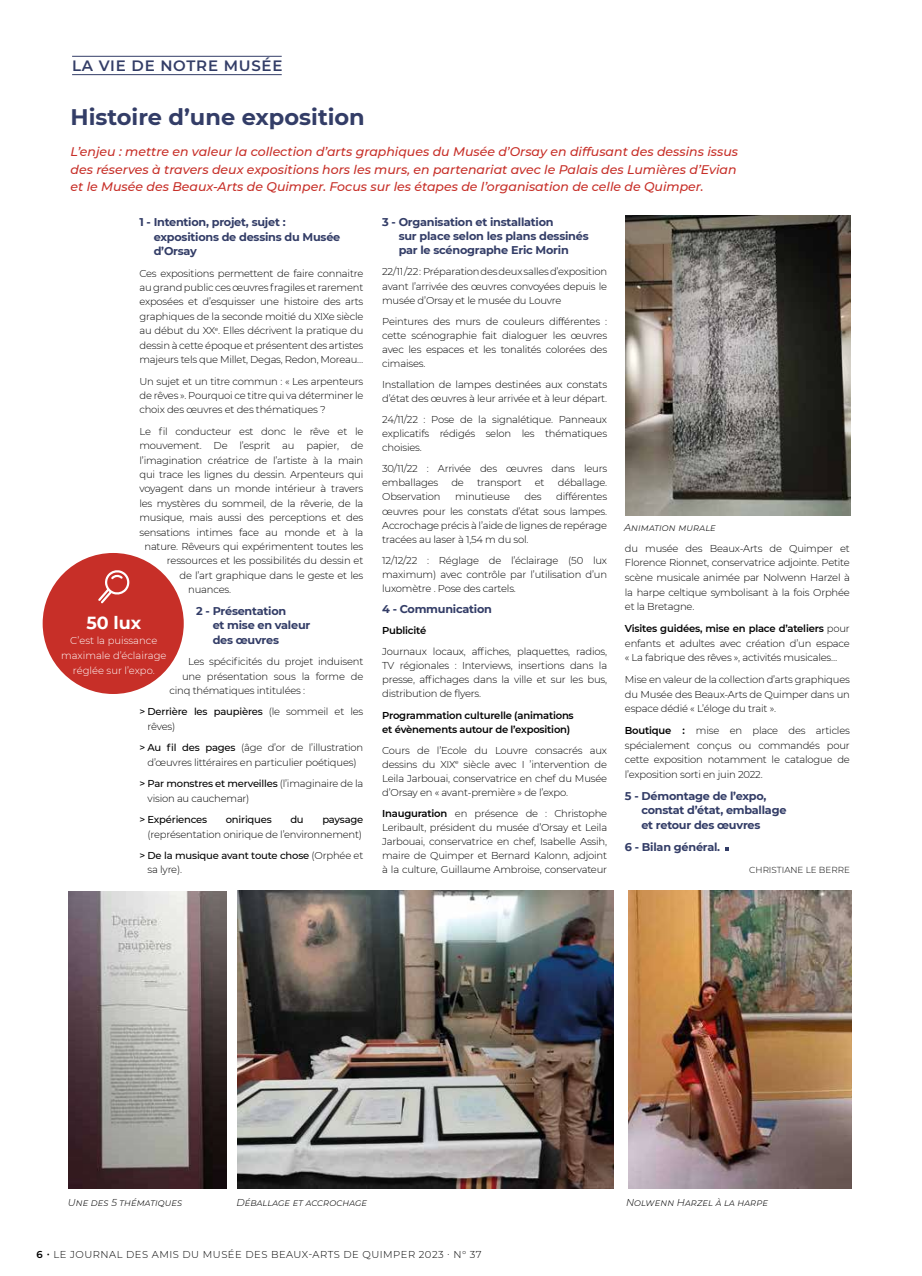
<style>
.page{position:relative;width:922px;height:1276px;background:#fff}
.page>*{position:absolute;margin:0;border:0;box-sizing:border-box;transform-origin:0 0}
.t1{font:700 22.5px "Montserrat";color:#333d67}
.t2{font:700 17.5px "Montserrat";color:#fff}
.t3{font:600 15px "Montserrat";letter-spacing:.05em;color:#333d67}
.t4{font:italic 500 12.5px/17.5px "Montserrat";color:#c72f28;text-align:justify}
.t5{font:700 11.25px/14.4px "Montserrat";letter-spacing:-.02em;color:#333d67}
.t6{font:300 10px/14px "Montserrat";letter-spacing:-.02em;color:#000;text-align:justify}
.t7{font:600 10px/14px "Montserrat";letter-spacing:-.02em;color:#000}
.t8{font:italic 300 10px "Montserrat";letter-spacing:.025em;color:#000}
.t9{font:500 10px/14.4px "Montserrat";letter-spacing:-.02em;color:#000}
.t10{font:300 10px "Montserrat";letter-spacing:.05em;color:#000}
.t11{font:300 10px/15px "Montserrat";color:#fff;text-align:center}
.t12{font:300 8.75px "Montserrat";color:#000}
.s1{font-weight:300}
.s2{font-weight:500}
.s3{font-weight:600}
</style>
<div class="page">
<svg style="left:725px;top:847px;width:4px;height:3px"></svg>
<img style="left:628px;top:890px;width:222px;height:299px">
<img style="left:69px;top:891px;width:157px;height:298px">
<img style="left:625px;top:216px;width:225px;height:299px">
<div style="left:43px;top:553px;width:141px;height:141px;background:#c72f28;border-radius:50%"></div>
<svg style="left:98px;top:570px;width:31px;height:33px"></svg>
<hr style="left:72px;top:56px;width:210px;height:1px;background:#333d67">
<hr style="left:72px;top:74px;width:210px;height:1px;background:#333d67">
<img style="left:237px;top:890px;width:376px;height:299px">
<h3 class="t3" style="left:72px;top:55px;width:212px">LA VIE DE NOTRE MUSÉE</h3>
<h1 class="t1" style="left:70px;top:100px;width:296px">Histoire d’une exposition</h1>
<p class="t4" style="left:70px;top:143px;width:669px">L’enjeu : mettre en valeur la collection d’arts graphiques du Musée d’Orsay en diffusant des dessins issus des réserves à travers deux expositions hors les murs, en partenariat avec le Palais des Lumières d’Evian et le Musée des Beaux-Arts de Quimper. Focus sur les étapes de l’organisation de celle de Quimper.</p>
<p class="t5" style="left:154px;top:214px;width:188px;text-indent:-14px">1 - Intention, projet, sujet : expositions de dessins du Musée d’Orsay</p>
<p class="t6" style="left:139px;top:265px;width:225px;line-height:14.4px">Ces expositions permettent de faire connaitre au grand public ces œuvres fragiles et rarement exposées et d’esquisser une histoire des arts graphiques de la seconde moitié du XIXe siècle au début du XX<sup>e</sup>. Elles décrivent la pratique du dessin à cette époque et présentent des artistes majeurs tels que Millet, Degas, Redon, Moreau…</p>
<p class="t6" style="left:139px;top:373px;width:225px;line-height:14.4px">Un sujet et un titre commun : « Les arpenteurs de rêves ». Pourquoi ce titre qui va déterminer le choix des œuvres et des thématiques ?</p>
<p class="t6" style="left:139px;top:424px;width:225px">Le fil conducteur est donc le rêve et le</p>
<p class="t6" style="left:139px;top:438px;width:225px">mouvement. De l’esprit au papier, de</p>
<p class="t6" style="left:139px;top:453px;width:225px">l’imagination créatrice de l’artiste à la main</p>
<p class="t6" style="left:139px;top:467px;width:225px">qui trace les lignes du dessin. Arpenteurs qui</p>
<p class="t6" style="left:139px;top:481px;width:225px">voyagent dans un monde intérieur à travers</p>
<p class="t6" style="left:139px;top:496px;width:225px">les mystères du sommeil, de la rêverie, de la</p>
<p class="t6" style="left:139px;top:510px;width:225px">musique, mais aussi des perceptions et des</p>
<p class="t6" style="left:139px;top:525px;width:225px">sensations intimes face au monde et à la</p>
<p class="t6" style="left:144px;top:539px;width:220px">nature. Rêveurs qui expérimentent toutes les</p>
<p class="t6" style="left:167px;top:553px;width:198px">ressources et les possibilités du dessin et</p>
<p class="t6" style="left:179px;top:568px;width:185px">de l’art graphique dans le geste et les</p>
<p class="t6" style="left:188px;top:582px;width:44px">nuances.</p>
<p class="t5" style="left:213px;top:603px;width:99px;text-indent:-16px">2 - Présentation<br>et mise en valeur des œuvres</p>
<p class="t6" style="left:188px;top:654px;width:177px">Les spécificités du projet induisent</p>
<p class="t6" style="left:182px;top:668px;width:183px">une présentation sous la forme de</p>
<p class="t6" style="left:169px;top:683px;width:137px">cinq thématiques intitulées :</p>
<p class="t9" style="left:147px;top:704px;width:217px;text-indent:-8px">&gt; Derrière les paupières <span class="s1">(le sommeil et les rêves)</span></p>
<p class="t6" style="left:139px;top:740px;width:225px;line-height:14.4px;text-align:center"><span class="s2">&gt; Au fil des pages</span> (âge d’or de l’illustration d’œuvres littéraires en particulier poétiques)</p>
<p class="t6" style="left:147px;top:776px;width:217px;line-height:14.4px;text-indent:-8px"><span class="s2">&gt; Par monstres et merveilles</span> (l’imaginaire de la vision au cauchemar)</p>
<p class="t9" style="left:139px;top:812px;width:69px">&gt; Expériences</p>
<p class="t9" style="left:226px;top:812px;width:47px">oniriques</p>
<p class="t9" style="left:290px;top:812px;width:15px">du</p>
<p class="t9" style="left:322px;top:812px;width:43px">paysage</p>
<p class="t6" style="left:139px;top:823px;width:225px;line-height:21.5px;text-align:right">(représentation onirique de l’environnement)<br><span class="s2">&gt; De la musique avant toute chose</span> (Orphée et</p>
<p class="t6" style="left:147px;top:862px;width:36px">sa lyre).</p>
<p class="t5" style="left:398px;top:215px;width:191px;line-height:14px;text-indent:-16px">3 - Organisation et installation<br>sur place selon les plans dessinés par le scénographe Eric Morin</p>
<p class="t6" style="left:382px;top:265px;width:226px">22/11 /22 : Préparation des deux salles d’exposition avant l’arrivée des œuvres convoyées depuis le musée d’Orsay et le musée du Louvre</p>
<p class="t6" style="left:382px;top:314px;width:226px">Peintures des murs de couleurs différentes : cette scénographie fait dialoguer les œuvres avec les espaces et les tonalités colorées des cimaises.</p>
<p class="t6" style="left:382px;top:377px;width:226px">Installation de lampes destinées aux constats d’état des œuvres à leur arrivée et à leur départ.</p>
<p class="t6" style="left:382px;top:412px;width:226px">24/11/22 : Pose de la signalétique. Panneaux explicatifs rédigés selon les thématiques choisies.</p>
<p class="t6" style="left:382px;top:461px;width:226px">30/11/22 : Arrivée des œuvres dans leurs emballages</p>
<p class="t6" style="left:451px;top:475px;width:14px">de</p>
<p class="t6" style="left:477px;top:475px;width:46px">transport</p>
<p class="t6" style="left:534px;top:475px;width:11px">et</p>
<p class="t6" style="left:557px;top:475px;width:51px">déballage.</p>
<p class="t6" style="left:382px;top:489px;width:226px;text-indent:174px">différentes œuvres pour les constats d’état sous lampes.<br>Accrochage précis à l’aide de lignes de repérage tracées au laser à 1,54 m du sol.</p>
<p class="t6" style="left:382px;top:553px;width:226px">12/12/22 : Réglage de l’éclairage (50 lux maximum) avec contrôle par l’utilisation d’un luxomètre . Pose des cartels.</p>
<p class="t5" style="left:382px;top:601px;width:111px">4 - Communication</p>
<p class="t7" style="left:382px;top:623px;width:46px">Publicité</p>
<p class="t6" style="left:382px;top:644px;width:226px">Journaux locaux, affiches, plaquettes, radios, TV régionales : Interviews, insertions dans la presse, affichages dans la ville et sur les bus, distribution de flyers.</p>
<p class="t7" style="left:382px;top:707px;width:193px">Programmation culturelle (animations et évènements autour de l’exposition)</p>
<p class="t6" style="left:382px;top:743px;width:226px">Cours de l’Ecole du Louvre consacrés aux dessins du XIX<sup>e</sup> siècle avec I ’intervention de Leila Jarbouai, conservatrice en chef du Musée d’Orsay en « avant-première » de l’expo.</p>
<p class="t6" style="left:382px;top:806px;width:226px"><span class="s3">Inauguration</span> en présence de : Christophe Leribault, président du musée d’Orsay et Leila Jarbouai, conservatrice en chef, Isabelle Assih, maire de Quimper et Bernard Kalonn, adjoint à la culture, Guillaume Ambroise, conservateur</p>
<p class="t6" style="left:382px;top:489px;width:60px">Observation</p>
<p class="t6" style="left:455px;top:489px;width:56px">minutieuse</p>
<p class="t6" style="left:524px;top:489px;width:19px">des</p>
<p class="t8" style="left:624px;top:521px;width:93px">Animation murale</p>
<p class="t6" style="left:624px;top:540px;width:226px;line-height:14.6px">du musée des Beaux-Arts de Quimper et Florence Rionnet, conservatrice adjointe. Petite scène musicale animée par Nolwenn Harzel à la harpe celtique symbolisant à la fois Orphée et la Bretagne.</p>
<p class="t6" style="left:624px;top:621px;width:226px;line-height:14.6px"><span class="s3">Visites guidées, mise en place d’ateliers</span> pour enfants et adultes avec création d’un espace « La fabrique des rêves », activités musicales…</p>
<p class="t6" style="left:624px;top:671px;width:226px;line-height:14.6px">Mise en valeur de la collection d’arts graphiques du Musée des Beaux-Arts de Quimper dans un espace dédié « L’éloge du trait ».</p>
<p class="t6" style="left:624px;top:722px;width:226px;line-height:14.6px"><span class="s3">Boutique :</span> mise en place des articles spécialement conçus ou commandés pour cette exposition notamment le catalogue de l’exposition sorti en juin 2022.</p>
<p class="t5" style="left:641px;top:787px;width:146px;text-indent:-17px">5 - Démontage de l’expo, constat d’état, emballage et retour des œuvres</p>
<p class="t5" style="left:624px;top:838px;width:97px">6 - Bilan général.</p>
<p class="t12" style="left:749px;top:864px;width:102px">CHRISTIANE LE BERRE</p>
<h2 class="t2" style="left:86px;top:610px;width:56px">50 lux</h2>
<p class="t11" style="left:61px;top:632px;width:107px">C’est la puissance maximale d’éclairage réglée sur l’expo.</p>
<p class="t8" style="left:68px;top:1195px;width:116px">Une des 5 thématiques</p>
<p class="t8" style="left:626px;top:1195px;width:144px">Nolwenn Harzel à la harpe</p>
<p class="t8" style="left:236px;top:1195px;width:132px">Déballage et accrochage</p>
<p class="t10" style="left:37px;top:1247px;width:446px"><span class="s3">6 ·</span> LE JOURNAL DES AMIS DU MUSÉE DES BEAUX-ARTS DE QUIMPER 2023 · N° 37</p>
</div>
